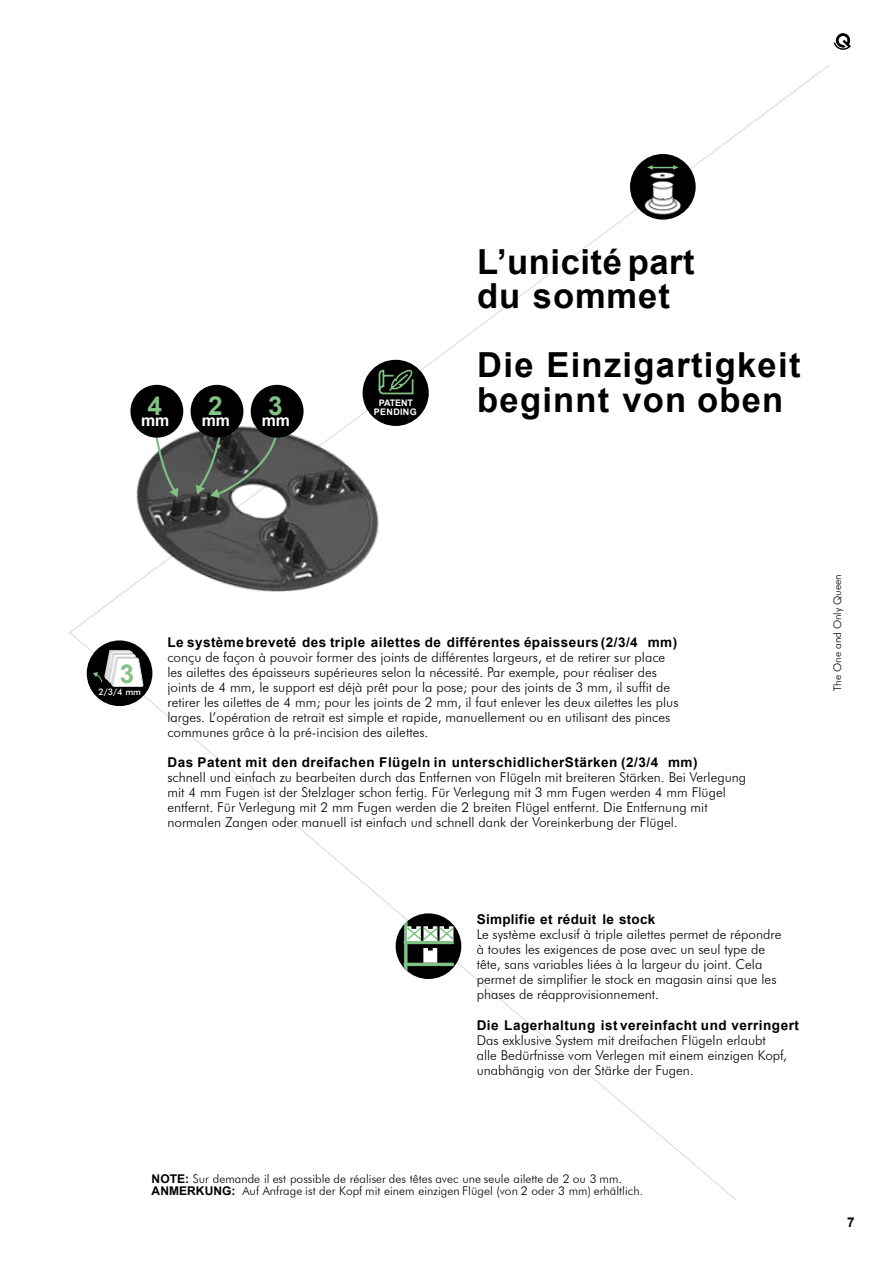
<style>
.page{position:relative;width:894px;height:1265px;background:#fff}
.page>*{position:absolute;margin:0;border:0;box-sizing:border-box;transform-origin:0 0}
.t1{font:700 34.5px/34.5px "Arial";letter-spacing:.035em;color:#000}
.t2{font:700 34.5px/34.5px "Arial";letter-spacing:.015em;color:#000}
.t3{font:700 26.1px "Arial";color:#81c285}
.t4{font:700 25.95px "Arial";color:#81c285}
.t5{font:700 15.9px "Arial";color:#fff}
.t6{font:300 13.5px/15px "Futura BT";color:#000}
.t7{font:700 13.5px "Arial";letter-spacing:.035em;color:#000}
.t8{font:300 12px/12px "Futura BT";color:#000}
.t9{font:300 10.5px "Futura BT";color:#000}
.t10{font:700 9px "Arial";letter-spacing:.03em;color:#fff}
.t11{font:500 9px "Futura BT";color:#fff}
.s1{font-family:"Arial";font-weight:700}
</style>
<div class="page">
<img style="left:624px;top:154px;width:79px;height:64px">
<svg style="left:647px;top:164px;width:31px;height:6px"></svg>
<div style="left:87px;top:640px;width:65px;height:66px;background:#000;border-radius:50%"></div>
<svg style="left:93px;top:650px;width:50px;height:37px"></svg>
<div style="left:395px;top:913px;width:66px;height:66px;background:#000;border-radius:50%"></div>
<hr style="left:404px;top:916px;width:3px;height:63px;background:#7dc185">
<hr style="left:403px;top:940px;width:50px;height:4px;background:#7dc185">
<svg style="left:403px;top:962px;width:50px;height:4px"></svg>
<svg style="left:423px;top:948px;width:14px;height:14px"></svg>
<svg style="left:407px;top:925px;width:48px;height:16px"></svg>
<div style="left:364px;top:361px;width:63px;height:63px;background:#000;border-radius:50%"></div>
<div style="left:362px;top:360px;width:66px;height:66px;border:3px solid #000;border-radius:50%"></div>
<svg style="left:833px;top:33px;width:17px;height:17px"></svg>
<svg style="left:377px;top:368px;width:37px;height:27px"></svg>
<img style="left:124px;top:411px;width:274px;height:182px">
<div style="left:130px;top:385px;width:53px;height:53px;background:#000;border-radius:50%"></div>
<div style="left:190px;top:385px;width:53px;height:53px;background:#000;border-radius:50%"></div>
<div style="left:250px;top:385px;width:53px;height:53px;background:#000;border-radius:50%"></div>
<svg style="left:196px;top:429px;width:83px;height:69px;background:#555a56"></svg>
<svg style="left:153px;top:429px;width:25px;height:68px"></svg>
<h2 class="t3" style="left:147px;top:396px;width:16px">4</h2>
<p class="t5" style="left:141px;top:414px;width:30px">mm</p>
<p class="t5" style="left:202px;top:414px;width:30px"><sup>2</sup>m m</p>
<p class="t5" style="left:261px;top:414px;width:30px"><sup>3</sup>m m</p>
<p class="t10" style="left:378px;top:399px;width:36px">PATENT</p>
<p class="t10" style="left:374px;top:408px;width:44px">PENDING</p>
<h1 class="t2" style="left:477px;top:248px;width:219px">L’unicité part du sommet</h1>
<h1 class="t1" style="left:477px;top:351px;width:324px">Die Einzigartigkeit beginnt von oben</h1>
<h3 class="t4" style="left:120px;top:664px;width:16px">3</h3>
<p class="t11" style="left:98px;top:688px;width:44px">2/3/4 mm</p>
<p class="t7" style="left:167px;top:637px;width:511px">Le systèmebreveté des triple ailettes de différentes épaisseurs (2/3/4 mm)</p>
<p class="t6" style="left:167px;top:650px;width:512px">conçu de façon à pouvoir former des joints de différentes largeurs, et de retirer sur place les ailettes des épaisseurs supérieures selon la nécessité. Par exemple, pour réaliser des joints de 4 mm, le support est déjà prêt pour la pose; pour des joints de 3 mm, il suffit de retirer les ailettes de 4 mm; pour les joints de 2 mm, il faut enlever les deux ailettes les plus larges. L’opération de retrait est simple et rapide, manuellement ou en utilisant des pinces communes grâce à la pré-incision des ailettes.</p>
<p class="t7" style="left:167px;top:757px;width:531px">Das Patent mit den dreifachen Flügeln in unterschidlicherStärken (2/3/4 mm)</p>
<p class="t6" style="left:167px;top:771px;width:580px">schnell und einfach zu bearbeiten durch das Entfernen von Flügeln mit breiteren Stärken. Bei Verlegung mit 4 mm Fugen ist der Stelzlager schon fertig. Für Verlegung mit 3 mm Fugen werden 4 mm Flügel entfernt. Für Verlegung mit 2 mm Fugen werden die 2 breiten Flügel entfernt. Die Entfernung mit normalen Zangen oder manuell ist einfach und schnell dank der Voreinkerbung der Flügel.</p>
<p class="t7" style="left:476px;top:914px;width:180px">Simplifie et réduit le stock</p>
<p class="t6" style="left:476px;top:927px;width:306px">Le système exclusif à triple ailettes permet de répondre à toutes les exigences de pose avec un seul type de tête, sans variables liées à la largeur du joint. Cela permet de simplifier le stock en magasin ainsi que les phases de réapprovisionnement.</p>
<p class="t7" style="left:476px;top:1019px;width:323px">Die Lagerhaltung ist vereinfacht und verringert</p>
<p class="t6" style="left:476px;top:1033px;width:312px">Das exklusive System mit dreifachen Flügeln erlaubt alle Bedürfnisse vom Verlegen mit einem einzigen Kopf, unabhängig von der Stärke der Fugen.</p>
<p class="t9" style="left:832px;top:691px;width:118px;rotate:-90deg">The One and Only Queen</p>
<p class="t8" style="left:152px;top:1174px;width:493px"><span class="s1">NOTE:</span> Sur demande il est possible de réaliser des têtes avec une seule ailette de 2 ou 3 mm.<br><span class="s1">ANMERKUNG:</span> Auf Anfrage ist der Kopf mit einem einzigen Flügel (von 2 oder 3 mm) erhältlich.</p>
<p class="t7" style="left:847px;top:1217px;width:9px">7</p>
</div>
